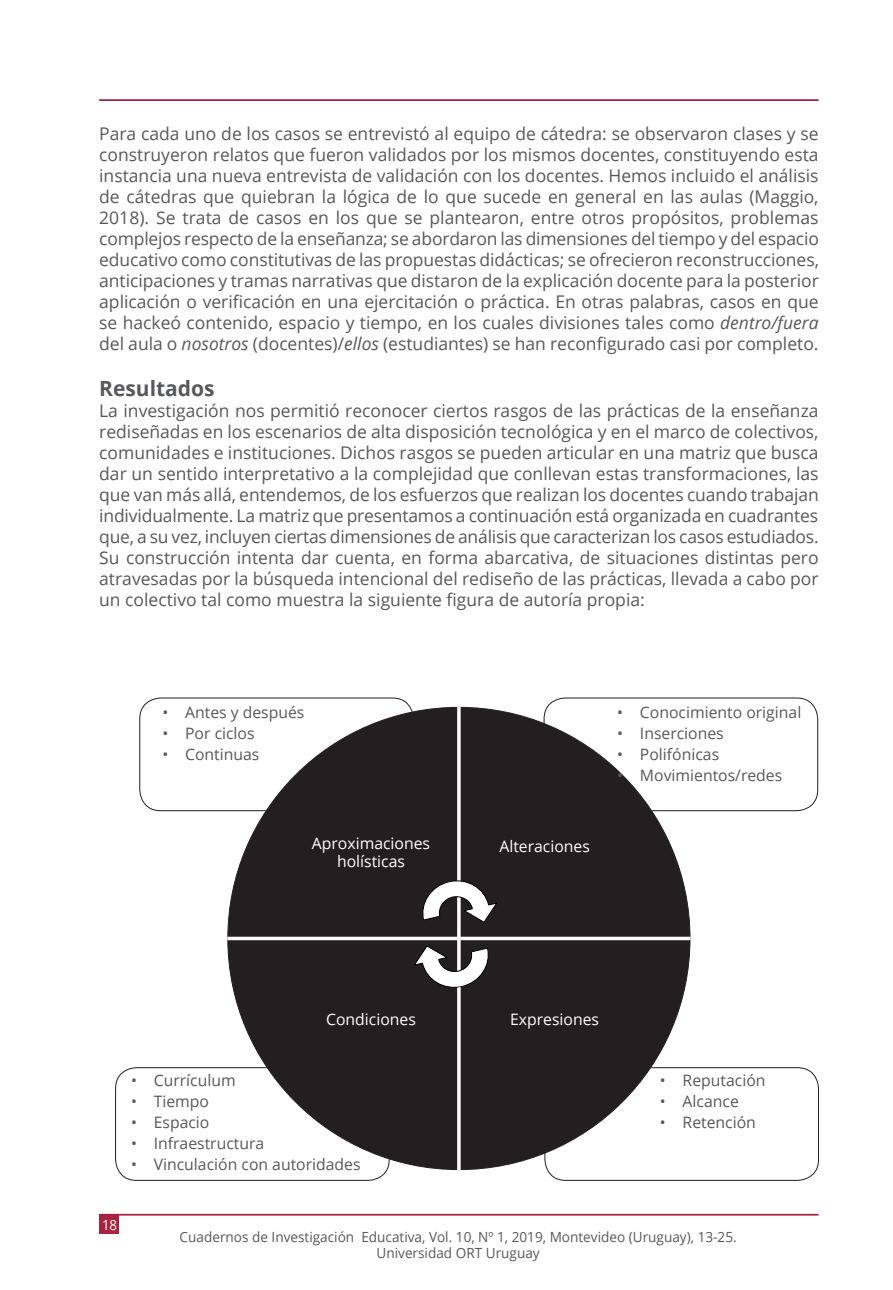
<style>
.page{position:relative;width:893px;height:1290px;background:#fff}
.page>*{position:absolute;margin:0;border:0;box-sizing:border-box;transform-origin:0 0}
.Titulito{font:700 21px "Open Sans";color:#57585a}
.Texto{font:17.5px/21px "Open Sans";color:#57585a;text-align:justify}
.t1{font:15.75px "Open Sans";color:#57585a}
.Texto-2{font:15.75px/17.5px "Open Sans";color:#fff;text-align:center}
.t2{font:14px/16.8px "Open Sans";color:#57585a;text-align:center}
.t3{font:14px "Open Sans";color:#fff;scale:.95 1}
.s1{font-style:italic}
</style>
<div class="page">
<hr style="left:99px;top:1214px;width:720px;height:1px;background:#a9233d">
<hr style="left:99px;top:99px;width:720px;height:2px;background:#a9233d">
<div style="left:99px;top:1214px;width:20px;height:20px;background:#a9233d"></div>
<div style="left:140px;top:698px;width:274px;height:113px;border:1px solid #231f20;border-radius:21px"></div>
<div style="left:544px;top:698px;width:274px;height:113px;border:1px solid #231f20;border-radius:21px"></div>
<div style="left:545px;top:1067px;width:274px;height:113px;border:1px solid #231f20;border-radius:21px"></div>
<div style="left:115px;top:1067px;width:274px;height:113px;border:1px solid #231f20;border-radius:21px"></div>
<div style="left:228px;top:707px;width:462px;height:462px;background:#231f20;border-radius:50%"></div>
<svg style="left:457px;top:707px;width:4px;height:463px"></svg>
<hr style="left:227px;top:937px;width:463px;height:3px;background:#fff">
<svg style="left:409px;top:872px;width:93px;height:124px"></svg>
<p class="Texto" style="left:99px;top:123px;width:721px">Para cada uno de los casos se entrevistó al equipo de cátedra: se observaron clases y se construyeron relatos que fueron validados por los mismos docentes, constituyendo esta instancia una nueva entrevista de validación con los docentes. Hemos incluido el análisis de cátedras que quiebran la lógica de lo que sucede en general en las aulas (Maggio, 2018). Se trata de casos en los que se plantearon, entre otros propósitos, problemas complejos respecto de la enseñanza; se abordaron las dimensiones del tiempo y del espacio educativo como constitutivas de las propuestas didácticas; se ofrecieron reconstrucciones, anticipaciones y tramas narrativas que distaron de la explicación docente para la posterior aplicación o verificación en una ejercitación o práctica. En otras palabras, casos en que se hackeó contenido, espacio y tiempo, en los cuales divisiones tales como <span class="s1">dentro/fuera </span>del aula o <span class="s1">nosotros</span> (docentes)/<span class="s1">ellos</span> (estudiantes) se han reconfigurado casi por completo.</p>
<p class="Titulito" style="left:99px;top:374px;width:117px">Resultados</p>
<p class="Texto" style="left:99px;top:400px;width:721px">La investigación nos permitió reconocer ciertos rasgos de las prácticas de la enseñanza rediseñadas en los escenarios de alta disposición tecnológica y en el marco de colectivos, comunidades e instituciones. Dichos rasgos se pueden articular en una matriz que busca dar un sentido interpretativo a la complejidad que conllevan estas transformaciones, las que van más allá, entendemos, de los esfuerzos que realizan los docentes cuando trabajan individualmente. La matriz que presentamos a continuación está organizada en cuadrantes que, a su vez, incluyen ciertas dimensiones de análisis que caracterizan los casos estudiados.<br>Su construcción intenta dar cuenta, en forma abarcativa, de situaciones distintas pero atravesadas por la búsqueda intencional del rediseño de las prácticas, llevada a cabo por un colectivo tal como muestra la siguiente figura de autoría propia:</p>
<p class="t1" style="left:162px;top:701px;width:144px">• Antes y después</p>
<p class="t1" style="left:162px;top:722px;width:94px">• Por ciclos</p>
<p class="t1" style="left:162px;top:743px;width:99px">• Continuas</p>
<p class="Texto-2" style="left:312px;top:834px;width:120px">Aproximaciones holísticas</p>
<p class="Texto-2" style="left:499px;top:837px;width:92px">Alteraciones</p>
<p class="t1" style="left:617px;top:701px;width:186px">• Conocimiento original</p>
<p class="t1" style="left:617px;top:722px;width:108px">• Inserciones</p>
<p class="t1" style="left:617px;top:743px;width:103px">• Polifónicas</p>
<p class="t1" style="left:617px;top:764px;width:167px">• Movimientos/redes</p>
<p class="Texto-2" style="left:326px;top:1010px;width:91px">Condiciones</p>
<p class="t1" style="left:131px;top:1069px;width:106px">• Currículum</p>
<p class="t1" style="left:131px;top:1090px;width:80px">• Tiempo</p>
<p class="t1" style="left:131px;top:1111px;width:80px">• Espacio</p>
<p class="t1" style="left:131px;top:1132px;width:135px">• Infraestructura</p>
<p class="t1" style="left:131px;top:1153px;width:231px">• Vinculación con autoridades</p>
<p class="Texto-2" style="left:510px;top:1010px;width:90px">Expresiones</p>
<p class="t1" style="left:660px;top:1069px;width:107px">• Reputación</p>
<p class="t1" style="left:660px;top:1090px;width:80px">• Alcance</p>
<p class="t1" style="left:660px;top:1111px;width:98px">• Retención</p>
<p class="t3" style="left:102px;top:1215px;width:18px">18</p>
<p class="t2" style="left:180px;top:1228px;width:559px">Cuadernos de Investigación Educativa, Vol. 10, Nº 1, 2019, Montevideo (Uruguay), 13-25.<br>Universidad ORT Uruguay</p>
</div>
